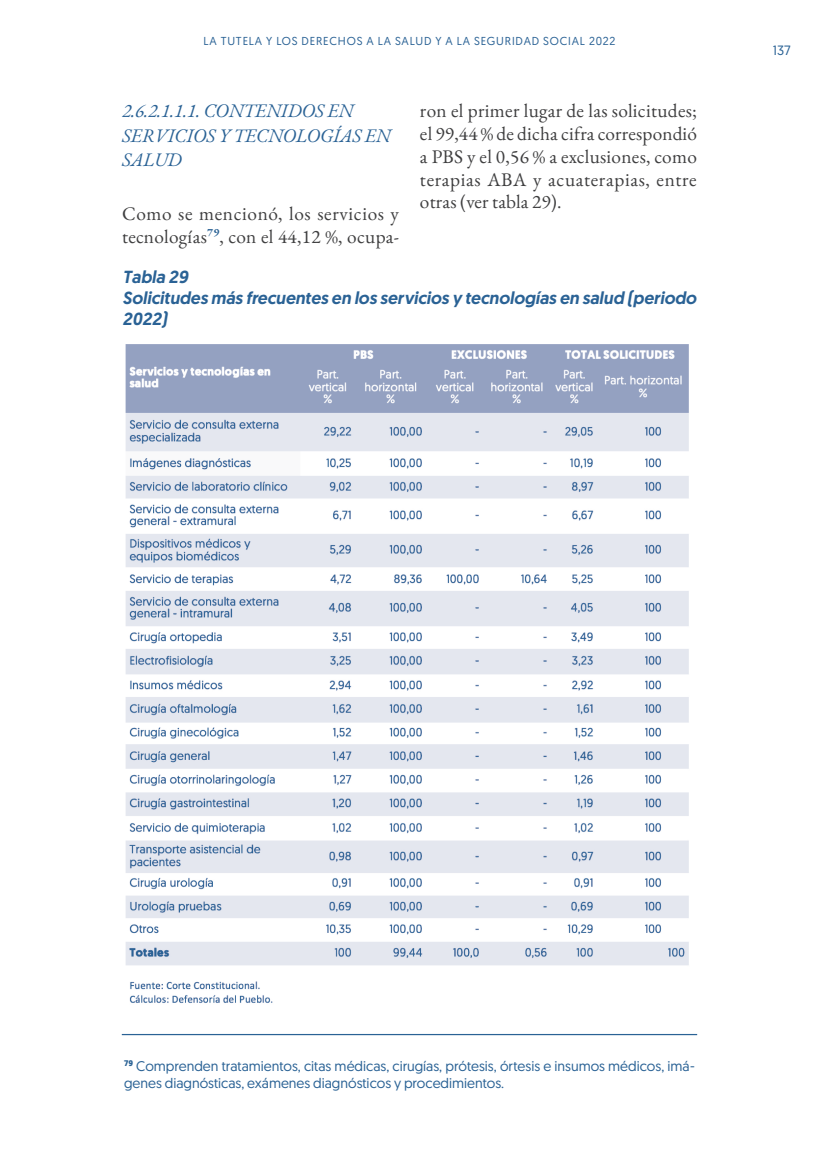
<style>
.page{position:relative;width:819px;height:1166px;background:#fff}
.page>*{position:absolute;margin:0;border:0;box-sizing:border-box;transform-origin:0 0}
.Cuerpo{font:19.25px/22.8px "EB Garamond";letter-spacing:.035em;color:#3e3e3f}
.t1{font:italic 19.25px/24.5px "EB Garamond";letter-spacing:-.01em;color:#2a6295}
.notas_titulos_graficas_y_tablas{font:italic 500 17.5px/21px "Geomanist";color:#2a6295}
.referencias{font:14px/17.5px "Geomanist";color:#2a6295}
.t2{font:13.47px "Geomanist";color:#2a6295}
.t3{font:11.55px "Geomanist";letter-spacing:.07em;color:#2a6295}
</style>
<div class="page">
<hr style="left:122px;top:1034px;width:575px;height:1px;background:#2a6295">
<img style="left:125px;top:345px;width:564px;height:658px">
<p class="t3" style="left:203px;top:34px;width:413px">LA TUTELA Y LOS DERECHOS A LA SALUD Y A LA SEGURIDAD SOCIAL 2022</p>
<p class="t1" style="left:122px;top:99px;width:270px">2.6.2.1.1.1. CONTENIDOS EN<br>SERVICIOS Y TECNOLOGÍAS EN<br>SALUD</p>
<p class="Cuerpo" style="left:122px;top:202px;width:278px">Como se mencionó, los servicios y tecnologías<sup>79</sup>, con el 44,12 %, ocupa-</p>
<p class="Cuerpo" style="left:420px;top:100px;width:278px;text-align:justify">ron el primer lugar de las solicitudes; el 99,44 % de dicha cifra correspondió a PBS y el 0,56 % a exclusiones, como terapias ABA y acuaterapias, entre otras (ver tabla 29).</p>
<p class="notas_titulos_graficas_y_tablas" style="left:123px;top:266px;width:67px">Tabla 29</p>
<p class="notas_titulos_graficas_y_tablas" style="left:123px;top:287px;width:575px">Solicitudes más frecuentes en los servicios y tecnologías en salud (periodo<br>2022)</p>
<p class="t2" style="left:772px;top:41px;width:19px">137</p>
<p class="referencias" style="left:124px;top:1056px;width:572px"><sup>79</sup> Comprenden tratamientos, citas médicas, cirugías, prótesis, órtesis e insumos médicos, imá&shy;genes diagnósticas, exámenes diagnósticos y procedimientos.</p>
</div>
